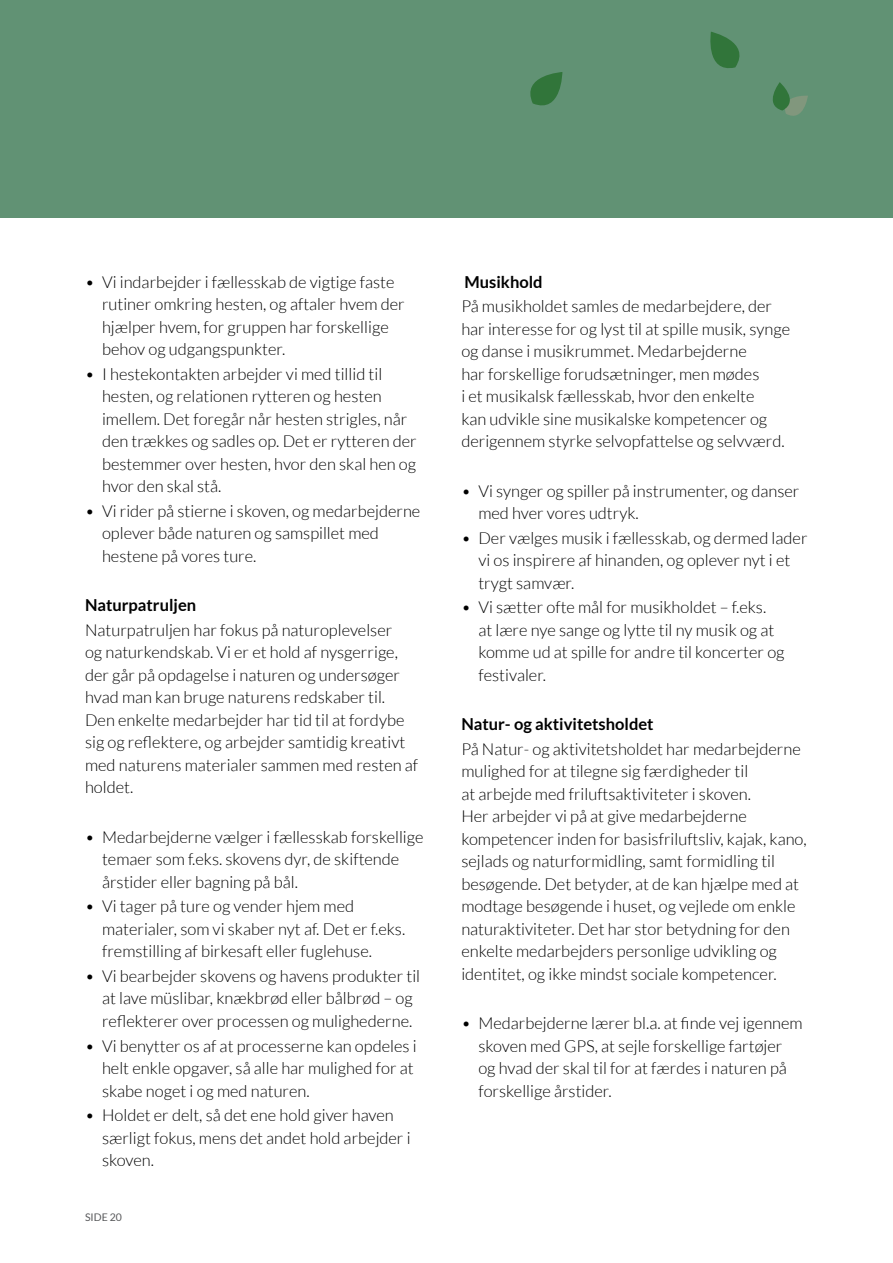
<style>
.page{position:relative;width:893px;height:1263px;background:#fff}
.page>*{position:absolute;margin:0;border:0;box-sizing:border-box;transform-origin:0 0}
.t1{font:300 16.5px/22.5px "Lato";color:#000}
.t2{font:700 16.5px "Lato";color:#000}
.t3{font:10.5px "Lato";color:#58595b}
</style>
<div class="page">
<div style="left:0;top:0;width:893px;height:217px;background:#619274"></div>
<svg style="left:710px;top:32px;width:30px;height:36px"></svg>
<svg style="left:530px;top:72px;width:32px;height:34px"></svg>
<svg style="left:772px;top:82px;width:36px;height:34px"></svg>
<p class="t1" style="left:102px;top:270px;width:304px;text-indent:-17px">• Vi indarbejder i fællesskab de vigtige faste rutiner omkring hesten, og aftaler hvem der hjælper hvem, for gruppen har forskellige behov og udgangspunkter.</p>
<p class="t1" style="left:102px;top:363px;width:316px;text-indent:-17px">• I hestekontakten arbejder vi med tillid til hesten, og relationen rytteren og hesten imellem. Det foregår når hesten strigles, når den trækkes og sadles op. Det er rytteren der bestemmer over hesten, hvor den skal hen og hvor den skal stå.</p>
<p class="t1" style="left:102px;top:500px;width:320px;text-indent:-17px">• Vi rider på stierne i skoven, og medarbejderne oplever både naturen og samspillet med hestene på vores ture.</p>
<p class="t2" style="left:85px;top:596px;width:113px">Naturpatruljen</p>
<p class="t1" style="left:85px;top:619px;width:335px">Naturpatruljen har fokus på naturoplevelser<br>og naturkendskab. Vi er et hold af nysgerrige, der går på opdagelse i naturen og undersøger hvad man kan bruge naturens redskaber til.<br>Den enkelte medarbejder har tid til at fordybe sig og reflektere, og arbejder samtidig kreativt med naturens materialer sammen med resten af holdet.</p>
<p class="t1" style="left:102px;top:825px;width:323px;text-indent:-17px">• Medarbejderne vælger i fællesskab forskellige temaer som f.eks. skovens dyr, de skiftende årstider eller bagning på bål.</p>
<p class="t1" style="left:102px;top:895px;width:305px;text-indent:-17px">• Vi tager på ture og vender hjem med materialer, som vi skaber nyt af. Det er f.eks. fremstilling af birkesaft eller fuglehuse.</p>
<p class="t1" style="left:85px;top:965px;width:337px;text-align:center">• Vi bearbejder skovens og havens produkter til at lave müslibar, knækbrød eller bålbrød – og reflekterer over processen og mulighederne.</p>
<p class="t1" style="left:102px;top:1034px;width:316px;text-indent:-17px">• Vi benytter os af at processerne kan opdeles i helt enkle opgaver, så alle har mulighed for at skabe noget i og med naturen.</p>
<p class="t1" style="left:102px;top:1104px;width:310px;text-indent:-17px">• Holdet er delt, så det ene hold giver haven særligt fokus, mens det andet hold arbejder i skoven.</p>
<p class="t3" style="left:85px;top:1212px;width:39px">SIDE 20</p>
<p class="t2" style="left:465px;top:272px;width:80px">Musikhold</p>
<p class="t1" style="left:461px;top:295px;width:330px">På musikholdet samles de medarbejdere, der har interesse for og lyst til at spille musik, synge og danse i musikrummet. Medarbejderne<br>har forskellige forudsætninger, men mødes<br>i et musikalsk fællesskab, hvor den enkelte<br>kan udvikle sine musikalske kompetencer og derigennem styrke selvopfattelse og selvværd.</p>
<p class="t1" style="left:478px;top:479px;width:323px;text-indent:-17px">• Vi synger og spiller på instrumenter, og danser med hver vores udtryk.</p>
<p class="t1" style="left:478px;top:527px;width:331px;text-indent:-17px">• Der vælges musik i fællesskab, og dermed lader vi os inspirere af hinanden, og oplever nyt i et trygt samvær.</p>
<p class="t1" style="left:478px;top:596px;width:308px;text-indent:-17px">• Vi sætter ofte mål for musikholdet – f.eks.<br>at lære nye sange og lytte til ny musik og at komme ud at spille for andre til koncerter og festivaler.</p>
<p class="t2" style="left:461px;top:715px;width:194px">Natur- og aktivitetsholdet</p>
<p class="t1" style="left:461px;top:738px;width:347px">På Natur- og aktivitetsholdet har medarbejderne mulighed for at tilegne sig færdigheder til<br>at arbejde med friluftsaktiviteter i skoven.<br>Her arbejder vi på at give medarbejderne kompetencer inden for basisfriluftsliv, kajak, kano, sejlads og naturformidling, samt formidling til besøgende. Det betyder, at de kan hjælpe med at modtage besøgende i huset, og vejlede om enkle naturaktiviteter. Det har stor betydning for den enkelte medarbejders personlige udvikling og identitet, og ikke mindst sociale kompetencer.</p>
<p class="t1" style="left:478px;top:1012px;width:326px;text-indent:-17px">• Medarbejderne lærer bl.a. at finde vej igennem skoven med GPS, at sejle forskellige fartøjer og hvad der skal til for at færdes i naturen på forskellige årstider.</p>
</div>
